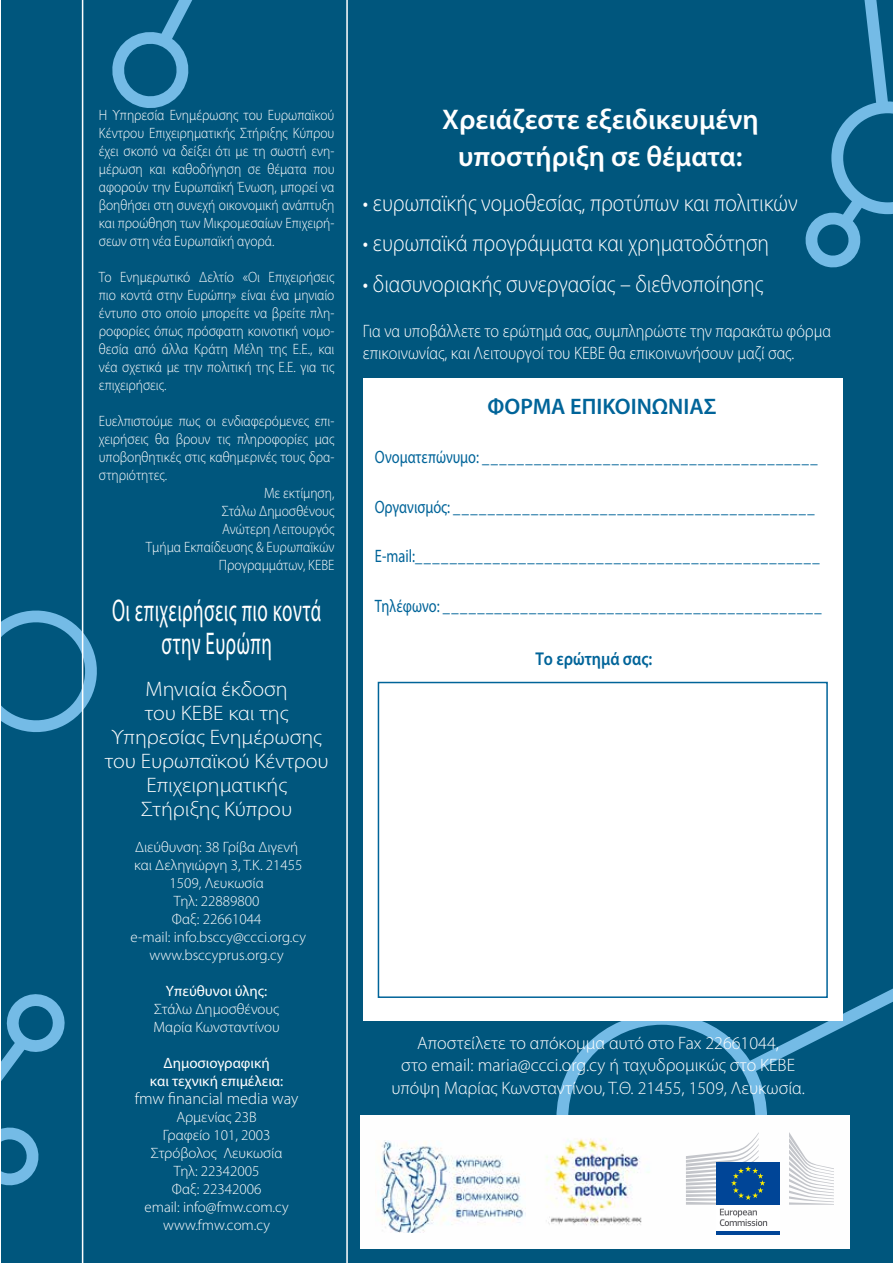
<style>
.page{position:relative;width:893px;height:1263px;background:#fff}
.page>*{position:absolute;margin:0;border:0;box-sizing:border-box;transform-origin:0 0}
.t1{font:31.5px/33px "Myriad Pro";letter-spacing:.025em;color:#fff;text-align:center;scale:.6 1}
.t2{font:600 28.5px/37.5px "Myriad Pro";color:#fff;text-align:center}
.t3{font:300 24px "Myriad Pro";color:#fff;scale:.9 1}
.t4{font:600 22.5px "Myriad Pro";color:#006499}
.t5{font:300 21px/24px "Myriad Pro";color:#fff;text-align:center;scale:1.05 1}
.t6{font:600 18.6px "Myriad Pro";color:#006499;scale:.87 1}
.t7{font:18px "Myriad Pro";color:#006499;scale:.8 1}
.t8{font:300 18px/22.5px "Myriad Pro";color:#fff;text-align:center}
.t9{font:300 18px/22.5px "Myriad Pro";color:#fff;scale:.9 1}
.t10{font:300 16.5px "Myriad Pro";color:#fff}
.t11{font:300 15px/18px "Myriad Pro";color:#fff;text-align:justify;scale:.9 1}
.t12{font:300 15px/18px "Myriad Pro";color:#fff;text-align:center}
.t13{font:15px/18px "Myriad Pro";color:#fff;text-align:center}
</style>
<div class="page">
<div style="left:1px;top:0;width:892px;height:1263px;background:#00567d"></div>
<svg style="left:1px;top:593px;width:96px;height:157px"></svg>
<svg style="left:1px;top:994px;width:64px;height:192px"></svg>
<svg style="left:699px;top:988px;width:194px;height:120px"></svg>
<svg style="left:569px;top:1020px;width:55px;height:61px"></svg>
<svg style="left:112px;top:0;width:80px;height:108px"></svg>
<svg style="left:805px;top:0;width:88px;height:268px"></svg>
<div style="left:562px;top:1019px;width:199px;height:199px;background:#00567d;border-radius:50%"></div>
<div style="left:556px;top:1013px;width:211px;height:210px;border:12px solid #74bbe6;border-radius:50%"></div>
<hr style="left:82px;top:0;width:1px;height:1263px;background:#fff">
<hr style="left:346px;top:0;width:2px;height:1263px;background:#fff">
<div style="left:364px;top:378px;width:479px;height:642px;background:#fff"></div>
<div style="left:378px;top:682px;width:450px;height:316px;border:2px solid #006499"></div>
<div style="left:361px;top:1115px;width:489px;height:134px;background:#fefefe"></div>
<div style="left:716px;top:1203px;width:64px;height:29px;background:#fff"></div>
<div style="left:716px;top:1162px;width:64px;height:43px;background:#004597"></div>
<hr style="left:716px;top:1231px;width:64px;height:3px;background:#004597">
<svg style="left:789px;top:1132px;width:45px;height:73px;background:#ededef"></svg>
<svg style="left:686px;top:1132px;width:81px;height:94px"></svg>
<img style="left:375px;top:1140px;width:150px;height:93px">
<img style="left:538px;top:1136px;width:114px;height:99px">
<p class="t11" style="left:99px;top:106px;width:263px">Η Υπηρεσία Ενημέρωσης του Ευρωπαϊκού Κέντρου Επιχειρηματικής Στήριξης Κύπρου έχει σκοπό να δείξει ότι με τη σωστή ενη&shy;μέρωση και καθοδήγηση σε θέματα που αφορούν την Ευρωπαϊκή Ένωση, μπορεί να βοηθήσει στη συνεχή οικονομική ανάπτυξη και προώθηση των Μικρομεσαίων Επιχειρή&shy;σεων στη νέα Ευρωπαϊκή αγορά.</p>
<p class="t11" style="left:99px;top:268px;width:263px">Το Ενημερωτικό Δελτίο «Οι Επιχειρήσεις πιο κοντά στην Ευρώπη» είναι ένα μηνιαίο έντυπο στο οποίο μπορείτε να βρείτε πλη&shy;ροφορίες όπως πρόσφατη κοινοτική νομο&shy;θεσία από άλλα Κράτη Μέλη της Ε.Ε., και νέα σχετικά με την πολιτική της Ε.Ε. για τις επιχειρήσεις.</p>
<p class="t11" style="left:99px;top:412px;width:263px">Ευελπιστούμε πως οι ενδιαφερόμενες επι-</p>
<p class="t11" style="left:99px;top:430px;width:263px">χειρήσεις θα βρουν τις πληροφορίες μας</p>
<p class="t11" style="left:99px;top:448px;width:263px">υποβοηθητικές στις καθημερινές τους δρα-</p>
<p class="t11" style="left:99px;top:466px;width:77px">στηριότητες.</p>
<p class="t11" style="left:264px;top:484px;width:80px">Με εκτίμηση,</p>
<p class="t11" style="left:222px;top:502px;width:127px">Στάλω Δημοσθένους</p>
<p class="t11" style="left:222px;top:520px;width:126px">Ανώτερη Λειτουργός</p>
<p class="t11" style="left:146px;top:538px;width:211px">Τμήμα Εκπαίδευσης &amp; Ευρωπαϊκών</p>
<p class="t11" style="left:219px;top:556px;width:130px">Προγραμμάτων, ΚΕΒΕ</p>
<h1 class="t1" style="left:112px;top:594px;width:350px">Οι επιχειρήσεις πιο κοντά στην Ευρώπη</h1>
<h3 class="t5" style="left:105px;top:677px;width:215px">Μηνιαία έκδοση<br>του ΚΕΒΕ και της<br>Υπηρεσίας Ενημέρωσης του Ευρωπαϊκού Κέντρου<br>Επιχειρηματικής<br>Στήριξης Κύπρου</h3>
<p class="t12" style="left:130px;top:838px;width:177px">Διεύθυνση: 38 Γρίβα Διγενή και Δεληγιώργη 3, T.K. 21455<br>1509, Λευκωσία<br>Tηλ: 22889800<br>Φαξ: 22661044<br>e-mail: info.bsccy@ccci.org.cy www.bsccyprus.org.cy</p>
<p class="t13" style="left:166px;top:982px;width:103px">Yπεύθυνοι ύλης:</p>
<p class="t12" style="left:153px;top:1000px;width:128px;text-align:left">Στάλω Δημοσθένους<br>Μαρία Κωνσταντίνου</p>
<p class="t13" style="left:150px;top:1054px;width:135px">Δημοσιογραφική<br>και τεχνική επιμέλεια:</p>
<p class="t10" style="left:135px;top:1089px;width:165px">fmw financial media way</p>
<p class="t12" style="left:144px;top:1108px;width:146px">Αρμενίας 23Β<br>Γραφείο 101, 2003<br>Στρόβολος Λευκωσία<br>Tηλ: 22342005<br>Φαξ: 22342006<br>email: info@fmw.com.cy www.fmw.com.cy</p>
<h2 class="t2" style="left:442px;top:100px;width:318px">Χρειάζεστε εξειδικευμένη υποστήριξη σε θέματα:</h2>
<h3 class="t3" style="left:363px;top:190px;width:485px">• ευρωπαϊκής νομοθεσίας, προτύπων και πολιτικών</h3>
<h3 class="t3" style="left:363px;top:230px;width:453px">• ευρωπαϊκά προγράμματα και χρηματοδότηση</h3>
<h3 class="t3" style="left:363px;top:271px;width:446px">• διασυνοριακής συνεργασίας – διεθνοποίησης</h3>
<p class="t9" style="left:363px;top:320px;width:522px">Για να υποβάλλετε το ερώτημά σας, συμπληρώστε την παρακάτω φόρμα επικοινωνίας, και Λειτουργοί του ΚΕΒΕ θα επικοινωνήσουν μαζί σας.</p>
<h3 class="t4" style="left:488px;top:392px;width:230px">ΦΟΡΜΑ ΕΠΙΚΟΙΝΩΝΙΑΣ</h3>
<p class="t7" style="left:375px;top:447px;width:555px">Ονοματεπώνυμο: _______________________________________</p>
<p class="t7" style="left:375px;top:497px;width:551px">Οργανισμός: __________________________________________</p>
<p class="t7" style="left:375px;top:546px;width:558px">E-mail:_______________________________________________</p>
<p class="t7" style="left:375px;top:596px;width:560px">Τηλέφωνο: ____________________________________________</p>
<p class="t6" style="left:535px;top:647px;width:136px">Το ερώτημά σας:</p>
<p class="t8" style="left:391px;top:1032px;width:415px">Αποστείλετε το απόκομμα αυτό στο Fax 22661044,<br>στο email: maria@ccci.org.cy ή ταχυδρομικώς στο ΚΕΒΕ υπόψη Μαρίας Κωνσταντίνου, T.Θ. 21455, 1509, Λευκωσία.</p>
</div>
